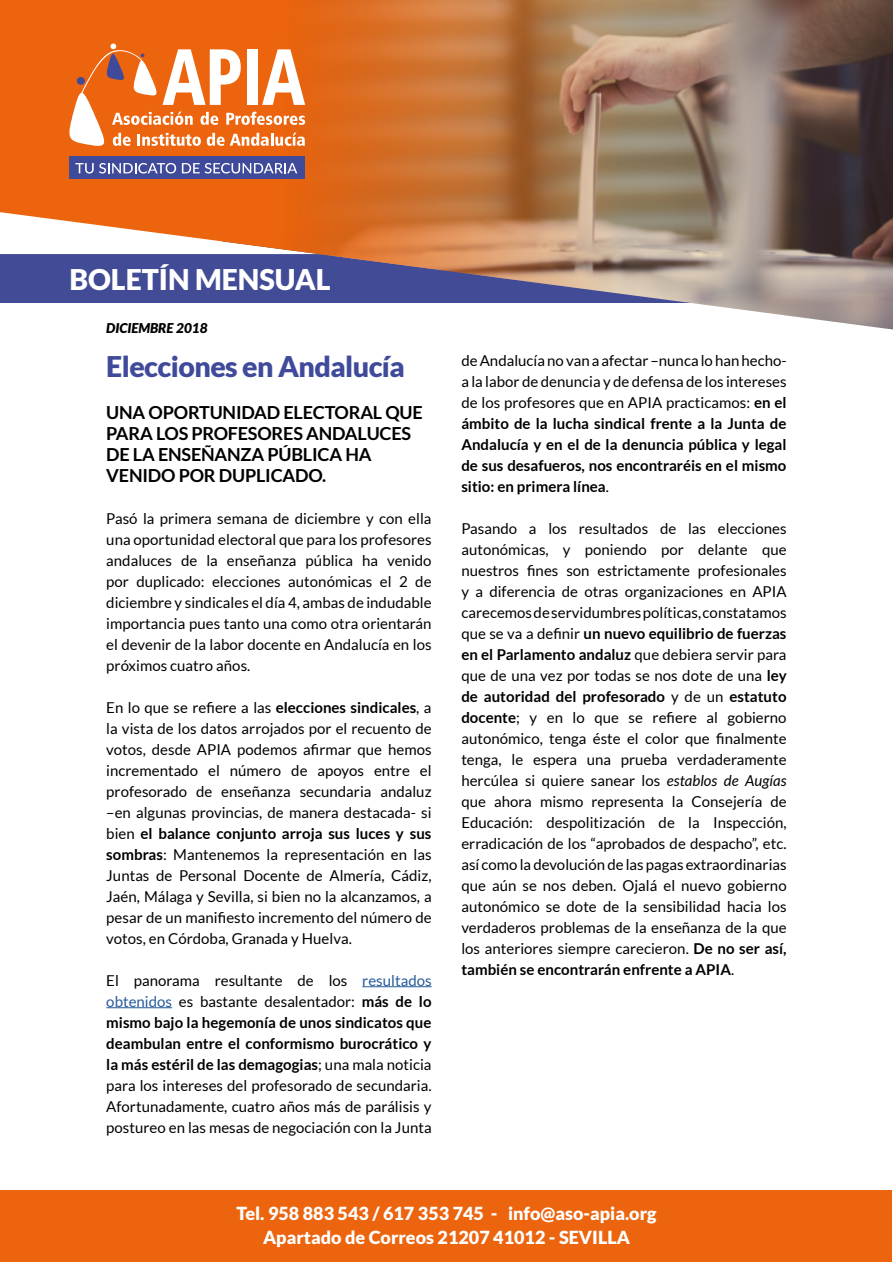
<style>
.page{position:relative;width:893px;height:1263px;background:#fff}
.page>*{position:absolute;margin:0;border:0;box-sizing:border-box;transform-origin:0 0}
.t1{font:900 28.5px "Lato";letter-spacing:-.02em;color:#404a9a}
.t2{font:900 28.5px "Lato";color:#fff}
.t3{font:700 18px/21px "Lato";letter-spacing:-.01em;color:#000}
.t4{font:900 18px/24px "Lato";color:#fff;text-align:center}
.t5{font:15px/21px "Lato";color:#000;text-align:justify}
.t6{font:700 15px/21px "Lato";color:#000;text-align:justify}
.t7{font:italic 900 13.5px "Lato";color:#000}
.s1{font-weight:700}
.s2{color:#275b9b}
.s3{font-weight:400}
.s4{font-style:italic}
</style>
<div class="page">
<hr style="left:362px;top:986px;width:70px;height:1px;background:#275b9b">
<hr style="left:106px;top:1007px;width:66px;height:1px;background:#275b9b">
<div style="left:1px;top:1191px;width:891px;height:71px;background:#ec640d"></div>
<svg style="left:0;top:0;width:893px;height:330px;background:#b17e62"></svg>
<div style="left:69px;top:156px;width:236px;height:23px;background:#404a9a"></div>
<svg style="left:75px;top:163px;width:101px;height:11px"></svg>
<svg style="left:182px;top:163px;width:115px;height:11px"></svg>
<svg style="left:69px;top:44px;width:236px;height:102px"></svg>
<h1 class="t2" style="left:69px;top:263px;width:263px">BOLETÍN MENSUAL</h1>
<p class="t7" style="left:106px;top:320px;width:103px">DICIEMBRE 2018</p>
<h1 class="t1" style="left:106px;top:349px;width:300px">Elecciones en Andalucía</h1>
<p class="t3" style="left:106px;top:401px;width:318px">UNA OPORTUNIDAD ELECTORAL QUE<br>PARA LOS PROFESORES ANDALUCES<br>DE LA ENSEÑANZA PÚBLICA HA<br>VENIDO POR DUPLICADO.</p>
<p class="t5" style="left:106px;top:508px;width:327px">Pasó la primera semana de diciembre y con ella una oportunidad electoral que para los profesores andaluces de la enseñanza pública ha venido por duplicado: elecciones autonómicas el 2 de diciembre y sindicales el día 4, ambas de indudable importancia pues tanto una como otra orientarán el devenir de la labor docente en Andalucía en los próximos cuatro años.</p>
<p class="t5" style="left:106px;top:697px;width:327px">En lo que se refiere a las <span class="s1">elecciones sindicales</span>, a la vista de los datos arrojados por el recuento de votos, desde APIA podemos afirmar que hemos incrementado el número de apoyos entre el profesorado de enseñanza secundaria andaluz –en algunas provincias, de manera destacada- si bien <span class="s1">el balance conjunto arroja sus luces y sus sombras</span>: Mantenemos la representación en las Juntas de Personal Docente de Almería, Cádiz, Jaén, Málaga y Sevilla, si bien no la alcanzamos, a pesar de un manifiesto incremento del número de votos, en Córdoba, Granada y Huelva.</p>
<p class="t5" style="left:106px;top:970px;width:327px">El panorama resultante de los <span class="s2">resultados obtenidos</span> es bastante desalentador: <span class="s1">más de lo mismo bajo la hegemonía de unos sindicatos que deambulan entre el conformismo burocrático y la más estéril de las demagogias</span>; una mala noticia para los intereses del profesorado de secundaria.<br>Afortunadamente, cuatro años más de parálisis y postureo en las mesas de negociación con la Junta</p>
<p class="t6" style="left:461px;top:350px;width:327px"><span class="s3">de Andalucía no van a afectar –nunca lo han hecho&shy;a la labor de denuncia y de defensa de los intereses de los profesores que en APIA practicamos:</span> en el ámbito de la lucha sindical frente a la Junta de Andalucía y en el de la denuncia pública y legal de sus desafueros, nos encontraréis en el mismo sitio: en primera línea<span class="s3">.</span></p>
<p class="t5" style="left:461px;top:518px;width:327px">Pasando a los resultados de las elecciones autonómicas, y poniendo por delante que nuestros fines son estrictamente profesionales y a diferencia de otras organizaciones en APIA carecemos de servidumbres políticas, constatamos que se va a definir <span class="s1">un nuevo equilibrio de fuerzas en el Parlamento andaluz</span> que debiera servir para que de una vez por todas se nos dote de una <span class="s1">ley de autoridad del profesorado</span> y de un <span class="s1">estatuto docente</span>; y en lo que se refiere al gobierno autonómico, tenga éste el color que finalmente tenga, le espera una prueba verdaderamente hercúlea si quiere sanear los <span class="s4">establos de Augías </span>que ahora mismo representa la Consejería de Educación: despolitización de la Inspección, erradicación de los “aprobados de despacho”, etc. así como la devolución de las pagas extraordinarias que aún se nos deben. Ojalá el nuevo gobierno autonómico se dote de la sensibilidad hacia los verdaderos problemas de la enseñanza de la que los anteriores siempre carecieron. <span class="s1">De no ser así, también se encontrarán enfrente a APIA</span>.</p>
<p class="t4" style="left:236px;top:1201px;width:422px">Tel. 958 883 543 / 617 353 745 - info@aso-apia.org<br>Apartado de Correos 21207 41012 - SEVILLA</p>
</div>
